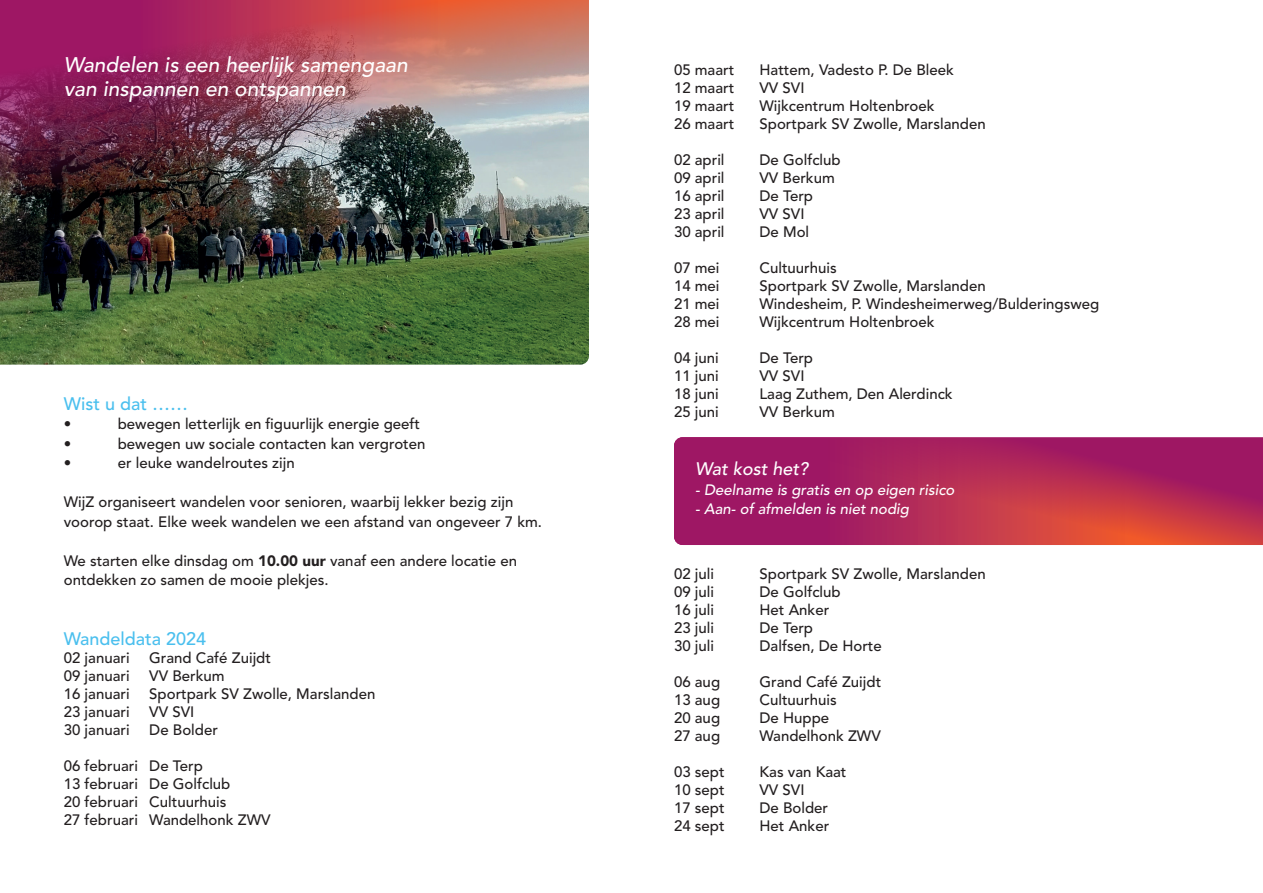
<style>
.page{position:relative;width:1263px;height:893px;background:#fff}
.page>*{position:absolute;margin:0;border:0;box-sizing:border-box;transform-origin:0 0}
.t1{font:italic 500 21px/24px "Avenir LT Std";color:#fff}
.t2{font:500 18px "Avenir LT Std";color:#4abfee}
.t3{font:italic 500 18px "Avenir LT Std";color:#fff}
.t4{font:500 15px/18px "Avenir LT Std";color:#231f20}
.t5{font:italic 500 15px "Avenir LT Std";color:#fff}
.s1{font-weight:900}
</style>
<div class="page">
<img style="left:0;top:0;width:589px;height:358px">
<svg style="left:674px;top:437px;width:589px;height:108px;background:#af2658"></svg>
<h1 class="t1" style="left:64px;top:53px;width:346px">Wandelen is een heerlijk samengaan van inspannen en ontspannen</h1>
<p class="t2" style="left:64px;top:393px;width:126px">Wist u dat ……</p>
<p class="t4" style="left:64px;top:415px;width:9px">•</p>
<p class="t4" style="left:118px;top:415px;width:304px">bewegen letterlijk en figuurlijk energie geeft</p>
<p class="t4" style="left:64px;top:435px;width:9px">•</p>
<p class="t4" style="left:118px;top:435px;width:309px">bewegen uw sociale contacten kan vergroten</p>
<p class="t4" style="left:64px;top:454px;width:9px">•</p>
<p class="t4" style="left:118px;top:454px;width:178px">er leuke wandelroutes zijn</p>
<p class="t4" style="left:64px;top:493px;width:480px;line-height:19.5px">WijZ organiseert wandelen voor senioren, waarbij lekker bezig zijn voorop staat. Elke week wandelen we een afstand van ongeveer 7 km.</p>
<p class="t4" style="left:64px;top:551px;width:455px;line-height:19.5px">We starten elke dinsdag om <span class="s1">10.00 uur</span> vanaf een andere locatie en ontdekken zo samen de mooie plekjes.</p>
<p class="t2" style="left:64px;top:628px;width:144px">Wandeldata 2024</p>
<p class="t4" style="left:64px;top:649px;width:67px">02 januari</p>
<p class="t4" style="left:149px;top:649px;width:123px">Grand Café Zuijdt</p>
<p class="t4" style="left:64px;top:667px;width:67px">09 januari</p>
<p class="t4" style="left:149px;top:667px;width:77px">VV Berkum</p>
<p class="t4" style="left:64px;top:685px;width:67px">16 januari</p>
<p class="t4" style="left:149px;top:685px;width:228px">Sportpark SV Zwolle, Marslanden</p>
<p class="t4" style="left:64px;top:703px;width:67px">23 januari</p>
<p class="t4" style="left:149px;top:703px;width:47px">VV SVI</p>
<p class="t4" style="left:64px;top:721px;width:67px">30 januari</p>
<p class="t4" style="left:149px;top:721px;width:70px">De Bolder</p>
<p class="t4" style="left:64px;top:757px;width:208px">06 februari De Terp<br>13 februari De Golfclub<br>20 februari Cultuurhuis<br>27 februari Wandelhonk ZWV</p>
<p class="t4" style="left:674px;top:61px;width:62px">05 maart</p>
<p class="t4" style="left:759px;top:61px;width:196px">Hattem, Vadesto P. De Bleek</p>
<p class="t4" style="left:674px;top:79px;width:62px">12 maart</p>
<p class="t4" style="left:759px;top:79px;width:47px">VV SVI</p>
<p class="t4" style="left:674px;top:97px;width:62px">19 maart</p>
<p class="t4" style="left:759px;top:97px;width:177px">Wijkcentrum Holtenbroek</p>
<p class="t4" style="left:674px;top:115px;width:62px">26 maart</p>
<p class="t4" style="left:759px;top:115px;width:228px">Sportpark SV Zwolle, Marslanden</p>
<p class="t4" style="left:674px;top:151px;width:52px">02 april</p>
<p class="t4" style="left:759px;top:151px;width:83px">De Golfclub</p>
<p class="t4" style="left:674px;top:169px;width:52px">09 april</p>
<p class="t4" style="left:759px;top:169px;width:77px">VV Berkum</p>
<p class="t4" style="left:674px;top:187px;width:52px">16 april</p>
<p class="t4" style="left:759px;top:187px;width:55px">De Terp</p>
<p class="t4" style="left:674px;top:205px;width:52px">23 april</p>
<p class="t4" style="left:759px;top:205px;width:47px">VV SVI</p>
<p class="t4" style="left:674px;top:223px;width:52px">30 april</p>
<p class="t4" style="left:759px;top:223px;width:51px">De Mol</p>
<p class="t4" style="left:674px;top:259px;width:47px">07 mei</p>
<p class="t4" style="left:759px;top:259px;width:79px">Cultuurhuis</p>
<p class="t4" style="left:674px;top:277px;width:47px">14 mei</p>
<p class="t4" style="left:759px;top:277px;width:228px">Sportpark SV Zwolle, Marslanden</p>
<p class="t4" style="left:674px;top:295px;width:47px">21 mei</p>
<p class="t4" style="left:759px;top:295px;width:341px">Windesheim, P. Windesheimerweg/Bulderingsweg</p>
<p class="t4" style="left:674px;top:313px;width:47px">28 mei</p>
<p class="t4" style="left:759px;top:313px;width:177px">Wijkcentrum Holtenbroek</p>
<p class="t4" style="left:674px;top:349px;width:46px">04 juni</p>
<p class="t4" style="left:759px;top:349px;width:55px">De Terp</p>
<p class="t4" style="left:674px;top:367px;width:46px">11 juni</p>
<p class="t4" style="left:759px;top:367px;width:47px">VV SVI</p>
<p class="t4" style="left:674px;top:385px;width:46px">18 juni</p>
<p class="t4" style="left:759px;top:385px;width:195px">Laag Zuthem, Den Alerdinck</p>
<p class="t4" style="left:674px;top:403px;width:46px">25 juni</p>
<p class="t4" style="left:759px;top:403px;width:77px">VV Berkum</p>
<p class="t3" style="left:695px;top:459px;width:114px">Wat kost het?</p>
<p class="t5" style="left:695px;top:481px;width:261px">- Deelname is gratis en op eigen risico</p>
<p class="t5" style="left:695px;top:500px;width:215px">- Aan- of afmelden is niet nodig</p>
<p class="t4" style="left:674px;top:565px;width:41px">02 juli</p>
<p class="t4" style="left:759px;top:565px;width:228px">Sportpark SV Zwolle, Marslanden</p>
<p class="t4" style="left:674px;top:583px;width:41px">09 juli</p>
<p class="t4" style="left:759px;top:583px;width:83px">De Golfclub</p>
<p class="t4" style="left:674px;top:601px;width:41px">16 juli</p>
<p class="t4" style="left:759px;top:601px;width:71px">Het Anker</p>
<p class="t4" style="left:674px;top:619px;width:41px">23 juli</p>
<p class="t4" style="left:759px;top:619px;width:55px">De Terp</p>
<p class="t4" style="left:674px;top:637px;width:41px">30 juli</p>
<p class="t4" style="left:759px;top:637px;width:124px">Dalfsen, De Horte</p>
<p class="t4" style="left:674px;top:673px;width:48px">06 aug</p>
<p class="t4" style="left:759px;top:673px;width:123px">Grand Café Zuijdt</p>
<p class="t4" style="left:674px;top:691px;width:48px">13 aug</p>
<p class="t4" style="left:759px;top:691px;width:79px">Cultuurhuis</p>
<p class="t4" style="left:674px;top:709px;width:48px">20 aug</p>
<p class="t4" style="left:759px;top:709px;width:71px">De Huppe</p>
<p class="t4" style="left:674px;top:727px;width:48px">27 aug</p>
<p class="t4" style="left:759px;top:727px;width:123px">Wandelhonk ZWV</p>
<p class="t4" style="left:674px;top:763px;width:52px">03 sept</p>
<p class="t4" style="left:759px;top:763px;width:88px">Kas van Kaat</p>
<p class="t4" style="left:674px;top:781px;width:52px">10 sept</p>
<p class="t4" style="left:759px;top:781px;width:47px">VV SVI</p>
<p class="t4" style="left:674px;top:799px;width:52px">17 sept</p>
<p class="t4" style="left:759px;top:799px;width:70px">De Bolder</p>
<p class="t4" style="left:674px;top:817px;width:52px">24 sept</p>
<p class="t4" style="left:759px;top:817px;width:71px">Het Anker</p>
</div>
